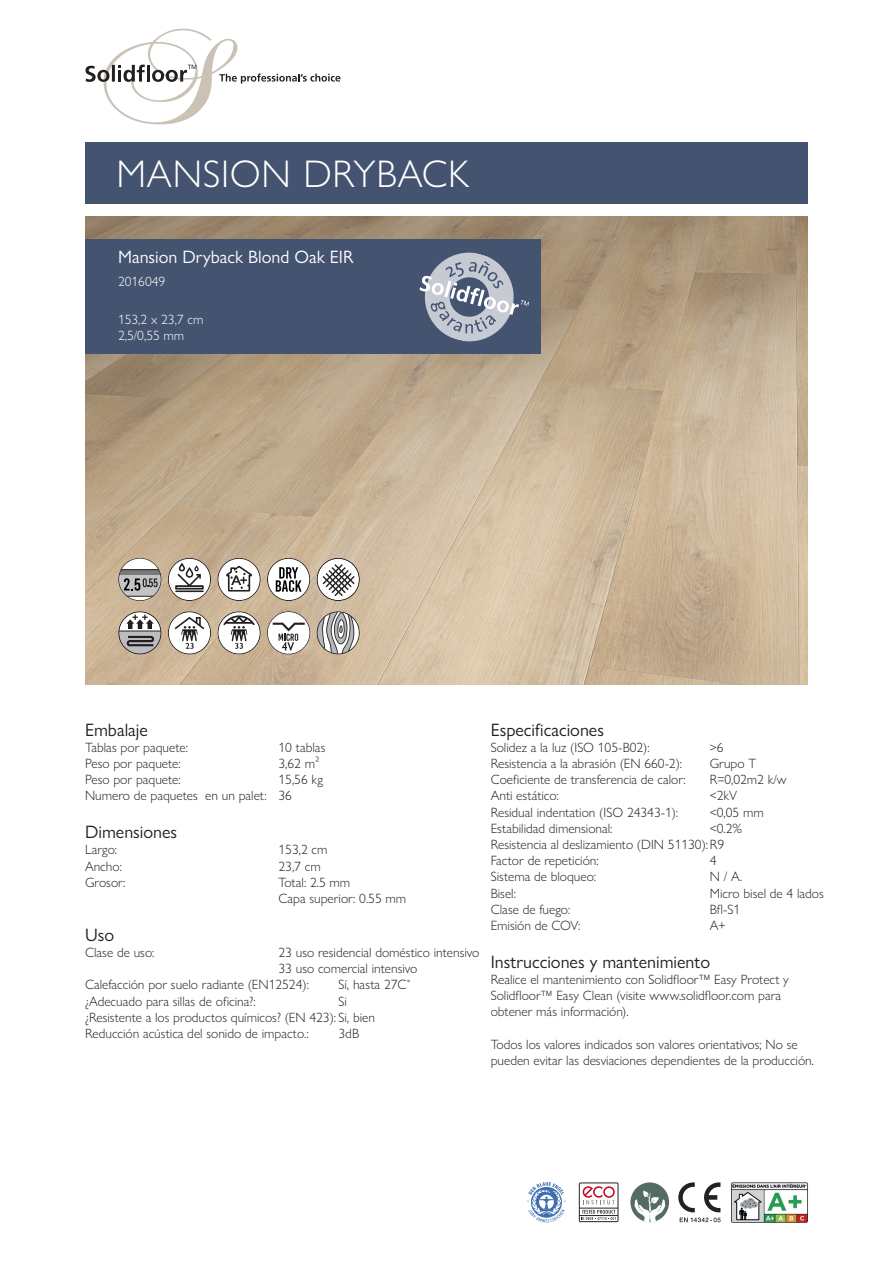
<style>
.page{position:relative;width:893px;height:1263px;background:#fff}
.page>*{position:absolute;margin:0;border:0;box-sizing:border-box;transform-origin:0 0}
.t1{font:300 38.7px "Gill Sans Nova";letter-spacing:.02em;color:#fff}
.t2{font:18px "Gill Sans Nova";color:#231f20}
.t3{font:18px "Gill Sans Nova";color:#fff}
.t4{font:300 13.5px/16.2px "Gill Sans Nova";color:#231f20}
.t5{font:300 13.5px/16.2px "Gill Sans Nova";color:#fff}
</style>
<div class="page">
<img style="left:85px;top:217px;width:723px;height:468px">
<svg style="left:85px;top:29px;width:255px;height:95px"></svg>
<img style="left:731px;top:1182px;width:77px;height:41px">
<div style="left:85px;top:239px;width:455px;height:115px;background:#445370"></div>
<div style="left:85px;top:142px;width:723px;height:62px;background:#445370"></div>
<svg style="left:168px;top:558px;width:43px;height:43px"></svg>
<hr style="left:175px;top:590px;width:29px;height:2px;background:#231f20">
<svg style="left:175px;top:563px;width:29px;height:27px"></svg>
<div style="left:168px;top:558px;width:43px;height:43px;border:1px solid #231f20;border-radius:50%"></div>
<svg style="left:168px;top:612px;width:43px;height:42px"></svg>
<svg style="left:175px;top:617px;width:29px;height:32px"></svg>
<div style="left:168px;top:611px;width:43px;height:43px;border:1px solid #231f20;border-radius:50%"></div>
<div style="left:119px;top:558px;width:42px;height:43px;background:#fff;border-radius:50%"></div>
<svg style="left:119px;top:591px;width:42px;height:5px"></svg>
<hr style="left:119px;top:596px;width:42px;height:1px;background:#232322">
<svg style="left:119px;top:569px;width:42px;height:22px"></svg>
<div style="left:118px;top:558px;width:43px;height:43px;border:1px solid #231f20;border-radius:50%"></div>
<svg style="left:119px;top:612px;width:42px;height:42px"></svg>
<div style="left:118px;top:611px;width:43px;height:43px;border:1px solid #231f20;border-radius:50%"></div>
<div style="left:218px;top:558px;width:42px;height:43px;background:#fff;border-radius:50%"></div>
<svg style="left:226px;top:566px;width:26px;height:25px"></svg>
<div style="left:218px;top:558px;width:42px;height:43px;border:1px solid #231f20;border-radius:50%"></div>
<svg style="left:218px;top:612px;width:42px;height:42px"></svg>
<svg style="left:223px;top:615px;width:32px;height:34px"></svg>
<div style="left:218px;top:611px;width:42px;height:43px;border:1px solid #231f20;border-radius:50%"></div>
<svg style="left:267px;top:558px;width:43px;height:43px"></svg>
<svg style="left:267px;top:611px;width:43px;height:43px"></svg>
<svg style="left:273px;top:623px;width:32px;height:28px"></svg>
<div style="left:267px;top:611px;width:43px;height:43px;border:1px solid #231f20;border-radius:50%"></div>
<svg style="left:678px;top:1182px;width:43px;height:40px"></svg>
<svg style="left:630px;top:1182px;width:39px;height:40px"></svg>
<svg style="left:634px;top:1190px;width:31px;height:32px"></svg>
<svg style="left:527px;top:1182px;width:39px;height:41px"></svg>
<svg style="left:582px;top:1186px;width:33px;height:18px"></svg>
<div style="left:579px;top:1182px;width:39px;height:40px;border:1px solid #222221"></div>
<hr style="left:579px;top:1208px;width:39px;height:1px;background:#222221">
<hr style="left:579px;top:1215px;width:39px;height:1px;background:#222221">
<svg style="left:581px;top:1210px;width:35px;height:10px"></svg>
<svg style="left:419px;top:252px;width:110px;height:90px"></svg>
<svg style="left:317px;top:558px;width:42px;height:43px"></svg>
<div style="left:317px;top:558px;width:42px;height:43px;border:1px solid #231f20;border-radius:50%"></div>
<svg style="left:321px;top:563px;width:35px;height:35px"></svg>
<div style="left:317px;top:558px;width:43px;height:43px;border:1px solid #231f20;border-radius:50%"></div>
<svg style="left:317px;top:612px;width:42px;height:42px"></svg>
<svg style="left:317px;top:612px;width:38px;height:42px"></svg>
<div style="left:317px;top:611px;width:43px;height:43px;border:1px solid #231f20;border-radius:50%"></div>
<h1 class="t1" style="left:116px;top:150px;width:354px">MANSION DRYBACK</h1>
<h2 class="t3" style="left:118px;top:246px;width:237px">Mansion Dryback Blond Oak EIR</h2>
<p class="t5" style="left:118px;top:273px;width:49px">2016049</p>
<p class="t5" style="left:118px;top:311px;width:87px">153,2 x 23,7 cm<br>2,5/0,55 mm</p>
<h2 class="t2" style="left:85px;top:718px;width:64px">Embalaje</h2>
<p class="t4" style="left:85px;top:739px;width:104px">Tablas por paquete:</p>
<p class="t4" style="left:279px;top:739px;width:48px">10 tablas</p>
<p class="t4" style="left:85px;top:755px;width:97px">Peso por paquete:</p>
<p class="t4" style="left:279px;top:755px;width:42px">3,62 m²</p>
<p class="t4" style="left:85px;top:771px;width:97px">Peso por paquete:</p>
<p class="t4" style="left:85px;top:771px;width:239px;text-indent:193px">15,56 kg<br>Numero de paquetes en un palet: 36</p>
<h2 class="t2" style="left:85px;top:821px;width:94px">Dimensiones</h2>
<p class="t4" style="left:85px;top:842px;width:34px">Largo:</p>
<p class="t4" style="left:279px;top:842px;width:50px">153,2 cm</p>
<p class="t4" style="left:85px;top:858px;width:38px">Ancho:</p>
<p class="t4" style="left:279px;top:858px;width:44px">23,7 cm</p>
<p class="t4" style="left:85px;top:874px;width:42px">Grosor:</p>
<p class="t4" style="left:279px;top:874px;width:129px">Total: 2.5 mm<br>Capa superior: 0.55 mm</p>
<h2 class="t2" style="left:85px;top:924px;width:31px">Uso</h2>
<p class="t4" style="left:85px;top:944px;width:71px">Clase de uso:</p>
<p class="t4" style="left:279px;top:944px;width:202px">23 uso residencial doméstico intensivo</p>
<p class="t4" style="left:279px;top:960px;width:140px">33 uso comercial intensivo</p>
<p class="t4" style="left:85px;top:977px;width:225px">Calefacción por suelo radiante (EN12524):</p>
<p class="t4" style="left:339px;top:977px;width:74px">Sí, hasta 27C˚</p>
<p class="t4" style="left:85px;top:993px;width:172px">¿Adecuado para sillas de oficina?:</p>
<p class="t4" style="left:85px;top:993px;width:291px;text-indent:254px">Si ¿Resistente a los productos químicos? (EN 423): Si, bien<br>Reducción acústica del sonido de impacto.:</p>
<p class="t4" style="left:339px;top:1025px;width:22px">3dB</p>
<h2 class="t2" style="left:491px;top:718px;width:115px">Especificaciones</h2>
<p class="t4" style="left:491px;top:739px;width:161px">Solidez a la luz (ISO 105-B02):</p>
<p class="t4" style="left:710px;top:739px;width:15px">&gt;6</p>
<p class="t4" style="left:491px;top:755px;width:193px">Resistencia a la abrasión (EN 660-2):</p>
<p class="t4" style="left:710px;top:755px;width:48px">Grupo T</p>
<p class="t4" style="left:491px;top:771px;width:196px">Coeficiente de transferencia de calor:</p>
<p class="t4" style="left:710px;top:771px;width:78px">R=0,02m2 k/w</p>
<p class="t4" style="left:491px;top:788px;width:70px">Anti estático:</p>
<p class="t4" style="left:710px;top:788px;width:29px">&lt;2kV</p>
<p class="t4" style="left:491px;top:804px;width:189px">Residual indentation (ISO 24343-1):</p>
<p class="t4" style="left:710px;top:804px;width:55px">&lt;0,05 mm</p>
<p class="t4" style="left:491px;top:820px;width:123px">Estabilidad dimensional:</p>
<p class="t4" style="left:491px;top:820px;width:253px;text-indent:219px">&lt;0.2%<br>Resistencia al deslizamiento (DIN 51130):R9<br>Factor de repetición:</p>
<p class="t4" style="left:710px;top:852px;width:8px">4</p>
<p class="t4" style="left:491px;top:869px;width:107px">Sistema de bloqueo:</p>
<p class="t4" style="left:710px;top:869px;width:34px">N / A.</p>
<p class="t4" style="left:491px;top:885px;width:27px">Bisel:</p>
<p class="t4" style="left:710px;top:885px;width:116px">Micro bisel de 4 lados</p>
<p class="t4" style="left:491px;top:901px;width:81px">Clase de fuego:</p>
<p class="t4" style="left:710px;top:901px;width:32px">Bfl-S1</p>
<p class="t4" style="left:491px;top:917px;width:91px">Emisión de COV:</p>
<p class="t4" style="left:710px;top:917px;width:17px">A+</p>
<h2 class="t2" style="left:491px;top:951px;width:221px">Instrucciones y mantenimiento</h2>
<p class="t4" style="left:491px;top:971px;width:300px">Realice el mantenimiento con Solidfloor™ Easy Protect y<br>Solidfloor™ Easy Clean (visite www.solidfloor.com para obtener más información).</p>
<p class="t4" style="left:491px;top:1036px;width:325px">Todos los valores indicados son valores orientativos; No se pueden evitar las desviaciones dependientes de la producción.</p>
</div>
